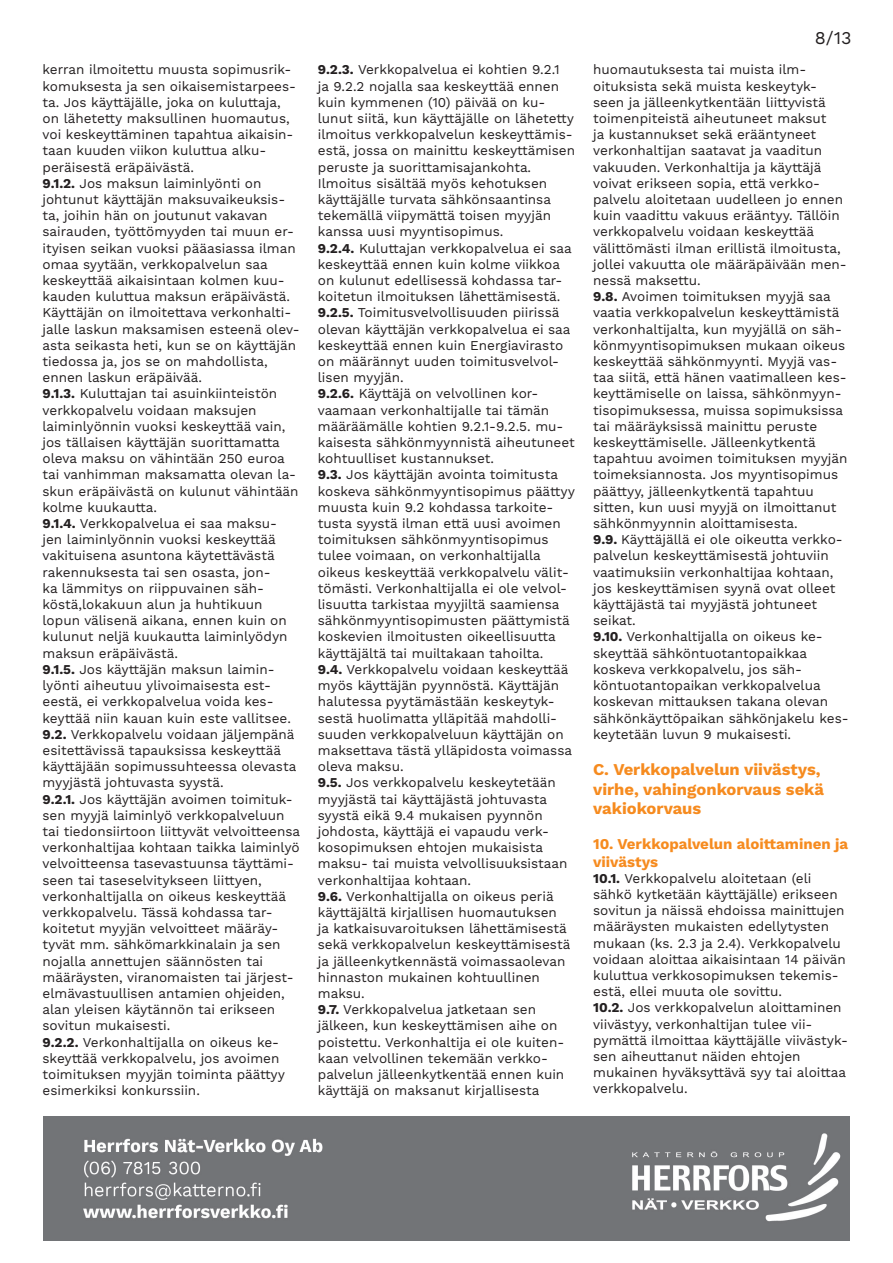
<style>
.page{position:relative;width:893px;height:1263px;background:#fff}
.page>*{position:absolute;margin:0;border:0;box-sizing:border-box;transform-origin:0 0}
.t1{font:18px "Work Sans";color:#231f20}
.t2{font:700 16.5px/19.8px "Work Sans";color:#f68b1f}
.t3{font:700 15px/18px "Work Sans";color:#f68b1f}
.t4{font:13.5px/16.2px "Work Sans";color:#231f20}
.s1{font-weight:700}
</style>
<div class="page">
<img style="left:43px;top:1116px;width:807px;height:125px">
<p class="t4" style="left:43px;top:62px;width:255px">kerran ilmoitettu muusta sopimusrik&shy;komuksesta ja sen oikaisemistarpees&shy;ta. Jos käyttäjälle, joka on kuluttaja, on lähetetty maksullinen huomautus, voi keskeyttäminen tapahtua aikaisin&shy;taan kuuden viikon kuluttua alku&shy;peräisestä eräpäivästä.</p>
<p class="t4" style="left:43px;top:176px;width:259px"><span class="s1">9.1.2.</span> Jos maksun laiminlyönti on johtunut käyttäjän maksuvaikeuksis&shy;ta, joihin hän on joutunut vakavan sairauden, työttömyyden tai muun er&shy;ityisen seikan vuoksi pääasiassa ilman omaa syytään, verkkopalvelun saa keskeyttää aikaisintaan kolmen kuu&shy;kauden kuluttua maksun eräpäivästä.<br>Käyttäjän on ilmoitettava verkonhalti&shy;jalle laskun maksamisen esteenä olev&shy;asta seikasta heti, kun se on käyttäjän tiedossa ja, jos se on mahdollista, ennen laskun eräpäivää.</p>
<p class="t4" style="left:43px;top:386px;width:258px"><span class="s1">9.1.3.</span> Kuluttajan tai asuinkiinteistön verkkopalvelu voidaan maksujen laiminlyönnin vuoksi keskeyttää vain, jos tällaisen käyttäjän suorittamatta oleva maksu on vähintään 250 euroa tai vanhimman maksamatta olevan la&shy;skun eräpäivästä on kulunut vähintään kolme kuukautta.</p>
<p class="t4" style="left:43px;top:516px;width:247px"><span class="s1">9.1.4.</span> Verkkopalvelua ei saa maksu&shy;jen laiminlyönnin vuoksi keskeyttää vakituisena asuntona käytettävästä rakennuksesta tai sen osasta, jon&shy;ka lämmitys on riippuvainen säh&shy;köstä,lokakuun alun ja huhtikuun lopun välisenä aikana, ennen kuin on kulunut neljä kuukautta laiminlyödyn maksun eräpäivästä.</p>
<p class="t4" style="left:43px;top:662px;width:250px"><span class="s1">9.1.5.</span> Jos käyttäjän maksun laimin&shy;lyönti aiheutuu ylivoimaisesta est&shy;eestä, ei verkkopalvelua voida kes&shy;keyttää niin kauan kuin este vallitsee.</p>
<p class="t4" style="left:43px;top:727px;width:255px"><span class="s1">9.2.</span> Verkkopalvelu voidaan jäljempänä esitettävissä tapauksissa keskeyttää käyttäjään sopimussuhteessa olevasta myyjästä johtuvasta syystä.</p>
<p class="t4" style="left:43px;top:791px;width:259px"><span class="s1">9.2.1.</span> Jos käyttäjän avoimen toimituk&shy;sen myyjä laiminlyö verkkopalveluun tai tiedonsiirtoon liittyvät velvoitteensa verkonhaltijaa kohtaan taikka laiminlyö velvoitteensa tasevastuunsa täyttämi&shy;seen tai taseselvitykseen liittyen, verkonhaltijalla on oikeus keskeyttää verkkopalvelu. Tässä kohdassa tar&shy;koitetut myyjän velvoitteet määräy&shy;tyvät mm. sähkömarkkinalain ja sen nojalla annettujen säännösten tai määräysten, viranomaisten tai järjest&shy;elmävastuullisen antamien ohjeiden, alan yleisen käytännön tai erikseen sovitun mukaisesti.</p>
<p class="t4" style="left:43px;top:1034px;width:244px"><span class="s1">9.2.2.</span> Verkonhaltijalla on oikeus ke&shy;skeyttää verkkopalvelu, jos avoimen toimituksen myyjän toiminta päättyy esimerkiksi konkurssiin.</p>
<p class="t4" style="left:318px;top:62px;width:259px"><span class="s1">9.2.3.</span> Verkkopalvelua ei kohtien 9.2.1<br>ja 9.2.2 nojalla saa keskeyttää ennen kuin kymmenen (10) päivää on ku&shy;lunut siitä, kun käyttäjälle on lähetetty ilmoitus verkkopalvelun keskeyttämis&shy;estä, jossa on mainittu keskeyttämisen peruste ja suorittamisajankohta.<br>Ilmoitus sisältää myös kehotuksen käyttäjälle turvata sähkönsaantinsa tekemällä viipymättä toisen myyjän kanssa uusi myyntisopimus.</p>
<p class="t4" style="left:318px;top:241px;width:255px"><span class="s1">9.2.4.</span> Kuluttajan verkkopalvelua ei saa keskeyttää ennen kuin kolme viikkoa on kulunut edellisessä kohdassa tar&shy;koitetun ilmoituksen lähettämisestä.</p>
<p class="t4" style="left:318px;top:305px;width:254px"><span class="s1">9.2.5.</span> Toimitusvelvollisuuden piirissä olevan käyttäjän verkkopalvelua ei saa keskeyttää ennen kuin Energiavirasto on määrännyt uuden toimitusvelvol&shy;lisen myyjän.</p>
<p class="t4" style="left:318px;top:386px;width:258px"><span class="s1">9.2.6.</span> Käyttäjä on velvollinen kor&shy;vaamaan verkonhaltijalle tai tämän määräämälle kohtien 9.2.1-9.2.5. mu&shy;kaisesta sähkönmyynnistä aiheutuneet kohtuulliset kustannukset.</p>
<p class="t4" style="left:318px;top:467px;width:259px"><span class="s1">9.3.</span> Jos käyttäjän avointa toimitusta koskeva sähkönmyyntisopimus päättyy muusta kuin 9.2 kohdassa tarkoite&shy;tusta syystä ilman että uusi avoimen toimituksen sähkönmyyntisopimus tulee voimaan, on verkonhaltijalla oikeus keskeyttää verkkopalvelu välit&shy;tömästi. Verkonhaltijalla ei ole velvol&shy;lisuutta tarkistaa myyjiltä saamiensa sähkönmyyntisopimusten päättymistä koskevien ilmoitusten oikeellisuutta käyttäjältä tai muiltakaan tahoilta.</p>
<p class="t4" style="left:318px;top:662px;width:256px"><span class="s1">9.4.</span> Verkkopalvelu voidaan keskeyttää myös käyttäjän pyynnöstä. Käyttäjän halutessa pyytämästään keskeytyk&shy;sestä huolimatta ylläpitää mahdolli&shy;suuden verkkopalveluun käyttäjän on maksettava tästä ylläpidosta voimassa oleva maksu.</p>
<p class="t4" style="left:318px;top:775px;width:251px"><span class="s1">9.5.</span> Jos verkkopalvelu keskeytetään myyjästä tai käyttäjästä johtuvasta syystä eikä 9.4 mukaisen pyynnön johdosta, käyttäjä ei vapaudu verk&shy;kosopimuksen ehtojen mukaisista maksu- tai muista velvollisuuksistaan verkonhaltijaa kohtaan.</p>
<p class="t4" style="left:318px;top:889px;width:254px"><span class="s1">9.6.</span> Verkonhaltijalla on oikeus periä käyttäjältä kirjallisen huomautuksen ja katkaisuvaroituksen lähettämisestä sekä verkkopalvelun keskeyttämisestä ja jälleenkytkennästä voimassaolevan hinnaston mukainen kohtuullinen maksu.</p>
<p class="t4" style="left:318px;top:1002px;width:248px"><span class="s1">9.7.</span> Verkkopalvelua jatketaan sen jälkeen, kun keskeyttämisen aihe on poistettu. Verkonhaltija ei ole kuiten&shy;kaan velvollinen tekemään verkko&shy;palvelun jälleenkytkentää ennen kuin käyttäjä on maksanut kirjallisesta</p>
<h1 class="t1" style="left:815px;top:27px;width:38px">8/13</h1>
<p class="t4" style="left:593px;top:62px;width:255px">huomautuksesta tai muista ilm&shy;oituksista sekä muista keskeytyk&shy;seen ja jälleenkytkentään liittyvistä toimenpiteistä aiheutuneet maksut<br>ja kustannukset sekä erääntyneet verkonhaltijan saatavat ja vaaditun vakuuden. Verkonhaltija ja käyttäjä voivat erikseen sopia, että verkko&shy;palvelu aloitetaan uudelleen jo ennen kuin vaadittu vakuus erääntyy. Tällöin verkkopalvelu voidaan keskeyttää välittömästi ilman erillistä ilmoitusta, jollei vakuutta ole määräpäivään men&shy;nessä maksettu.</p>
<p class="t4" style="left:593px;top:289px;width:256px"><span class="s1">9.8.</span> Avoimen toimituksen myyjä saa vaatia verkkopalvelun keskeyttämistä verkonhaltijalta, kun myyjällä on säh&shy;könmyyntisopimuksen mukaan oikeus keskeyttää sähkönmyynti. Myyjä vas&shy;taa siitä, että hänen vaatimalleen kes&shy;keyttämiselle on laissa, sähkönmyyn&shy;tisopimuksessa, muissa sopimuksissa tai määräyksissä mainittu peruste keskeyttämiselle. Jälleenkytkentä tapahtuu avoimen toimituksen myyjän toimeksiannosta. Jos myyntisopimus päättyy, jälleenkytkentä tapahtuu sitten, kun uusi myyjä on ilmoittanut sähkönmyynnin aloittamisesta.</p>
<p class="t4" style="left:593px;top:532px;width:251px"><span class="s1">9.9.</span> Käyttäjällä ei ole oikeutta verkko&shy;palvelun keskeyttämisestä johtuviin vaatimuksiin verkonhaltijaa kohtaan, jos keskeyttämisen syynä ovat olleet käyttäjästä tai myyjästä johtuneet seikat.</p>
<p class="t4" style="left:593px;top:629px;width:257px"><span class="s1">9.10.</span> Verkonhaltijalla on oikeus ke&shy;skeyttää sähköntuotantopaikkaa koskeva verkkopalvelu, jos säh&shy;köntuotantopaikan verkkopalvelua koskevan mittauksen takana olevan sähkönkäyttöpaikan sähkönjakelu kes&shy;keytetään luvun 9 mukaisesti.</p>
<p class="t2" style="left:593px;top:760px;width:232px">C. Verkkopalvelun viivästys, virhe, vahingonkorvaus sekä vakiokorvaus</p>
<p class="t3" style="left:593px;top:835px;width:256px">10. Verkkopalvelun aloittaminen ja viivästys</p>
<p class="t4" style="left:593px;top:871px;width:254px"><span class="s1">10.1.</span> Verkkopalvelu aloitetaan (eli sähkö kytketään käyttäjälle) erikseen sovitun ja näissä ehdoissa mainittujen määräysten mukaisten edellytysten mukaan (ks. 2.3 ja 2.4). Verkkopalvelu voidaan aloittaa aikaisintaan 14 päivän kuluttua verkkosopimuksen tekemis&shy;estä, ellei muuta ole sovittu.</p>
<p class="t4" style="left:593px;top:1000px;width:256px"><span class="s1">10.2.</span> Jos verkkopalvelun aloittaminen viivästyy, verkonhaltijan tulee vii&shy;pymättä ilmoittaa käyttäjälle viivästyk&shy;sen aiheuttanut näiden ehtojen mukainen hyväksyttävä syy tai aloittaa verkkopalvelu.</p>
</div>
